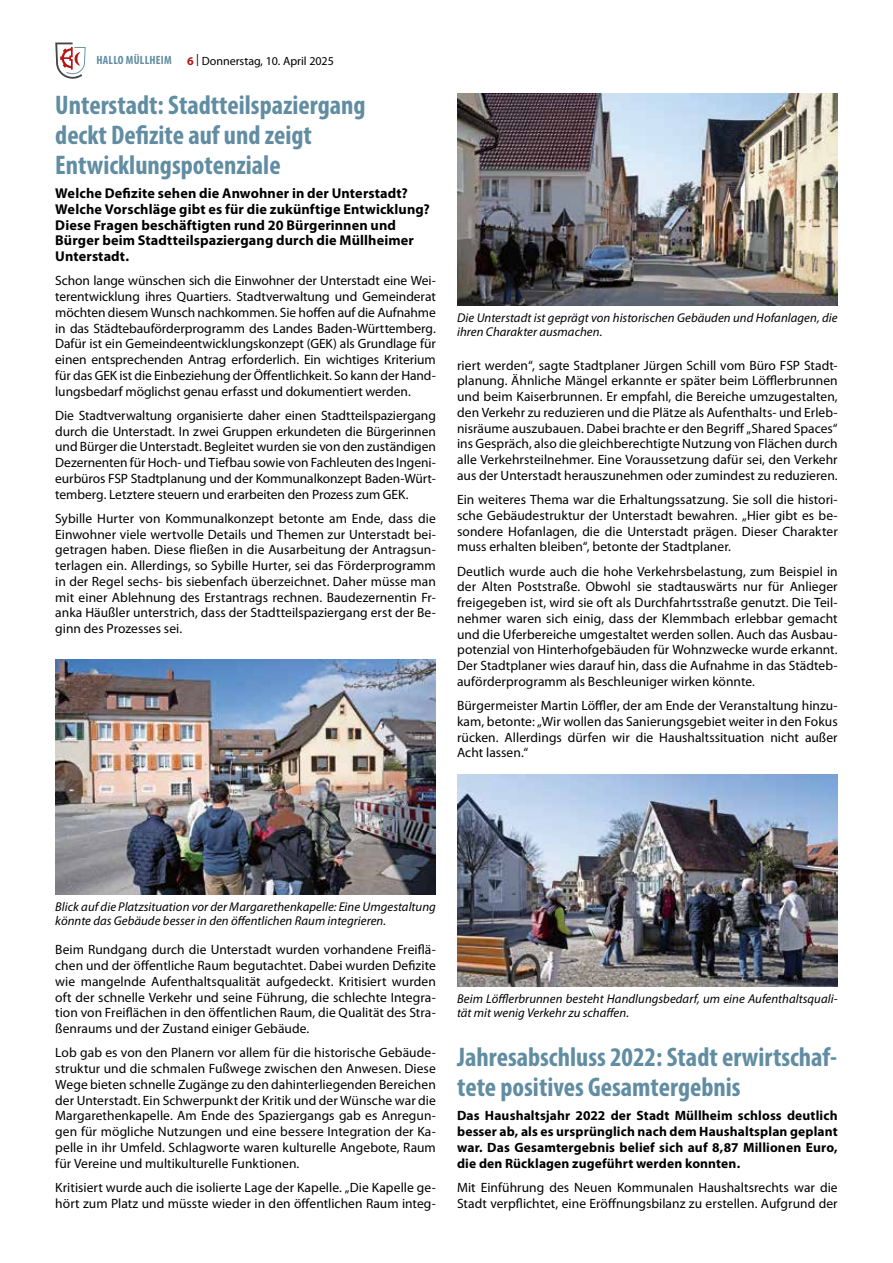
<style>
.page{position:relative;width:893px;height:1263px;background:#fff}
.page>*{position:absolute;margin:0;border:0;box-sizing:border-box;transform-origin:0 0}
.t1{font:700 condensed 27px/30px "Myriad Pro";color:#618da2}
.t2{font:700 14.25px/15.8px "Myriad Pro";letter-spacing:.01em;color:#000}
.t3{font:13.5px/15.8px "Myriad Pro";letter-spacing:.005em;color:#000;text-align:justify}
.t4{font:700 13.5px/15.8px "Myriad Pro";letter-spacing:.01em;color:#000;text-align:justify}
.t5{font:italic 12.75px/14.2px "Myriad Pro";letter-spacing:.005em;color:#000}
.t6{font:12px "Myriad Pro";color:#000}
.t7{font:700 condensed 12px "Myriad Pro";letter-spacing:.02em;color:#618da2}
.s1{font-weight:700;color:#b61615}
</style>
<div class="page">
<svg style="left:55px;top:43px;width:31px;height:36px"></svg>
<img style="left:55px;top:659px;width:381px;height:236px">
<img style="left:457px;top:94px;width:381px;height:212px">
<img style="left:457px;top:774px;width:381px;height:212px">
<p class="t7" style="left:96px;top:52px;width:77px">HALLO MÜLLHEIM</p>
<h1 class="t1" style="left:55px;top:89px;width:312px">Unterstadt: Stadtteilspaziergang deckt Defizite auf und zeigt<br>Entwicklungspotenziale</h1>
<p class="t2" style="left:55px;top:186px;width:376px">Welche Defizite sehen die Anwohner in der Unterstadt?<br>Welche Vorschläge gibt es für die zukünftige Entwicklung?<br>Diese Fragen beschäftigten rund 20 Bürgerinnen und Bürger beim Stadtteilspaziergang durch die Müllheimer Unterstadt.</p>
<p class="t3" style="left:55px;top:273px;width:382px">Schon lange wünschen sich die Einwohner der Unterstadt eine Wei&shy;terentwicklung ihres Quartiers. Stadtverwaltung und Gemeinderat möchten diesem Wunsch nachkommen. Sie hoffen auf die Aufnahme in das Städtebauförderprogramm des Landes Baden-Württemberg.<br>Dafür ist ein Gemeindeentwicklungskonzept (GEK) als Grundlage für einen entsprechenden Antrag erforderlich. Ein wichtiges Kriterium für das GEK ist die Einbeziehung der Öffentlichkeit. So kann der Hand&shy;lungsbedarf möglichst genau erfasst und dokumentiert werden.</p>
<p class="t3" style="left:55px;top:408px;width:382px">Die Stadtverwaltung organisierte daher einen Stadtteilspaziergang durch die Unterstadt. In zwei Gruppen erkundeten die Bürgerinnen und Bürger die Unterstadt. Begleitet wurden sie von den zuständigen Dezernenten für Hoch- und Tiefbau sowie von Fachleuten des Ingeni&shy;eurbüros FSP Stadtplanung und der Kommunalkonzept Baden-Würt&shy;temberg. Letztere steuern und erarbeiten den Prozess zum GEK.</p>
<p class="t3" style="left:55px;top:511px;width:382px">Sybille Hurter von Kommunalkonzept betonte am Ende, dass die Einwohner viele wertvolle Details und Themen zur Unterstadt bei&shy;getragen haben. Diese fließen in die Ausarbeitung der Antragsun&shy;terlagen ein. Allerdings, so Sybille Hurter, sei das Förderprogramm in der Regel sechs- bis siebenfach überzeichnet. Daher müsse man mit einer Ablehnung des Erstantrags rechnen. Baudezernentin Fr&shy;anka Häußler unterstrich, dass der Stadtteilspaziergang erst der Be&shy;ginn des Prozesses sei.</p>
<p class="t6" style="left:187px;top:54px;width:148px"><span class="s1">6</span> | Donnerstag, 10. April 2025</p>
<p class="t5" style="left:457px;top:311px;width:382px">Die Unterstadt ist geprägt von historischen Gebäuden und Hofanlagen, die ihren Charakter ausmachen.</p>
<p class="t3" style="left:457px;top:357px;width:382px">riert werden“, sagte Stadtplaner Jürgen Schill vom Büro FSP Stadt&shy;planung. Ähnliche Mängel erkannte er später beim Löfflerbrunnen und beim Kaiserbrunnen. Er empfahl, die Bereiche umzugestalten, den Verkehr zu reduzieren und die Plätze als Aufenthalts- und Erleb&shy;nisräume auszubauen. Dabei brachte er den Begriff „Shared Spaces“ ins Gespräch, also die gleichberechtigte Nutzung von Flächen durch alle Verkehrsteilnehmer. Eine Voraussetzung dafür sei, den Verkehr aus der Unterstadt herauszunehmen oder zumindest zu reduzieren.</p>
<p class="t3" style="left:457px;top:492px;width:382px">Ein weiteres Thema war die Erhaltungssatzung. Sie soll die histori&shy;sche Gebäudestruktur der Unterstadt bewahren. „Hier gibt es be&shy;sondere Hofanlagen, die die Unterstadt prägen. Dieser Charakter muss erhalten bleiben“, betonte der Stadtplaner.</p>
<p class="t3" style="left:457px;top:563px;width:382px">Deutlich wurde auch die hohe Verkehrsbelastung, zum Beispiel in der Alten Poststraße. Obwohl sie stadtauswärts nur für Anlieger freigegeben ist, wird sie oft als Durchfahrtsstraße genutzt. Die Teil&shy;nehmer waren sich einig, dass der Klemmbach erlebbar gemacht und die Uferbereiche umgestaltet werden sollen. Auch das Ausbau&shy;potenzial von Hinterhofgebäuden für Wohnzwecke wurde erkannt.<br>Der Stadtplaner wies darauf hin, dass die Aufnahme in das Städteb&shy;auförderprogramm als Beschleuniger wirken könnte.</p>
<p class="t3" style="left:457px;top:698px;width:382px">Bürgermeister Martin Löffler, der am Ende der Veranstaltung hinzu&shy;kam, betonte: „Wir wollen das Sanierungsgebiet weiter in den Fokus rücken. Allerdings dürfen wir die Haushaltssituation nicht außer Acht lassen.“</p>
<p class="t5" style="left:55px;top:900px;width:382px">Blick auf die Platzsituation vor der Margarethenkapelle: Eine Umgestaltung könnte das Gebäude besser in den öffentlichen Raum integrieren.</p>
<p class="t3" style="left:55px;top:942px;width:382px">Beim Rundgang durch die Unterstadt wurden vorhandene Freiflä&shy;chen und der öffentliche Raum begutachtet. Dabei wurden Defizite wie mangelnde Aufenthaltsqualität aufgedeckt. Kritisiert wurden oft der schnelle Verkehr und seine Führung, die schlechte Integra&shy;tion von Freiflächen in den öffentlichen Raum, die Qualität des Stra&shy;ßenraums und der Zustand einiger Gebäude.</p>
<p class="t3" style="left:55px;top:1045px;width:382px">Lob gab es von den Planern vor allem für die historische Gebäude&shy;struktur und die schmalen Fußwege zwischen den Anwesen. Diese Wege bieten schnelle Zugänge zu den dahinterliegenden Bereichen der Unterstadt. Ein Schwerpunkt der Kritik und der Wünsche war die Margarethenkapelle. Am Ende des Spaziergangs gab es Anregun&shy;gen für mögliche Nutzungen und eine bessere Integration der Ka&shy;pelle in ihr Umfeld. Schlagworte waren kulturelle Angebote, Raum für Vereine und multikulturelle Funktionen.</p>
<p class="t3" style="left:55px;top:1180px;width:382px">Kritisiert wurde auch die isolierte Lage der Kapelle. „Die Kapelle ge&shy;hört zum Platz und müsste wieder in den öffentlichen Raum integ-</p>
<p class="t5" style="left:457px;top:991px;width:382px">Beim Löfflerbrunnen besteht Handlungsbedarf, um eine Aufenthaltsquali&shy;tät mit wenig Verkehr zu schaffen.</p>
<h1 class="t1" style="left:457px;top:1041px;width:381px">Jahresabschluss 2022: Stadt erwirtschaf&shy;tete positives Gesamtergebnis</h1>
<p class="t4" style="left:457px;top:1108px;width:382px">Das Haushaltsjahr 2022 der Stadt Müllheim schloss deutlich besser ab, als es ursprünglich nach dem Haushaltsplan geplant war. Das Gesamtergebnis belief sich auf 8,87 Millionen Euro, die den Rücklagen zugeführt werden konnten.</p>
<p class="t3" style="left:457px;top:1180px;width:382px">Mit Einführung des Neuen Kommunalen Haushaltsrechts war die<br>Stadt verpflichtet, eine Eröffnungsbilanz zu erstellen. Aufgrund der</p>
</div>
